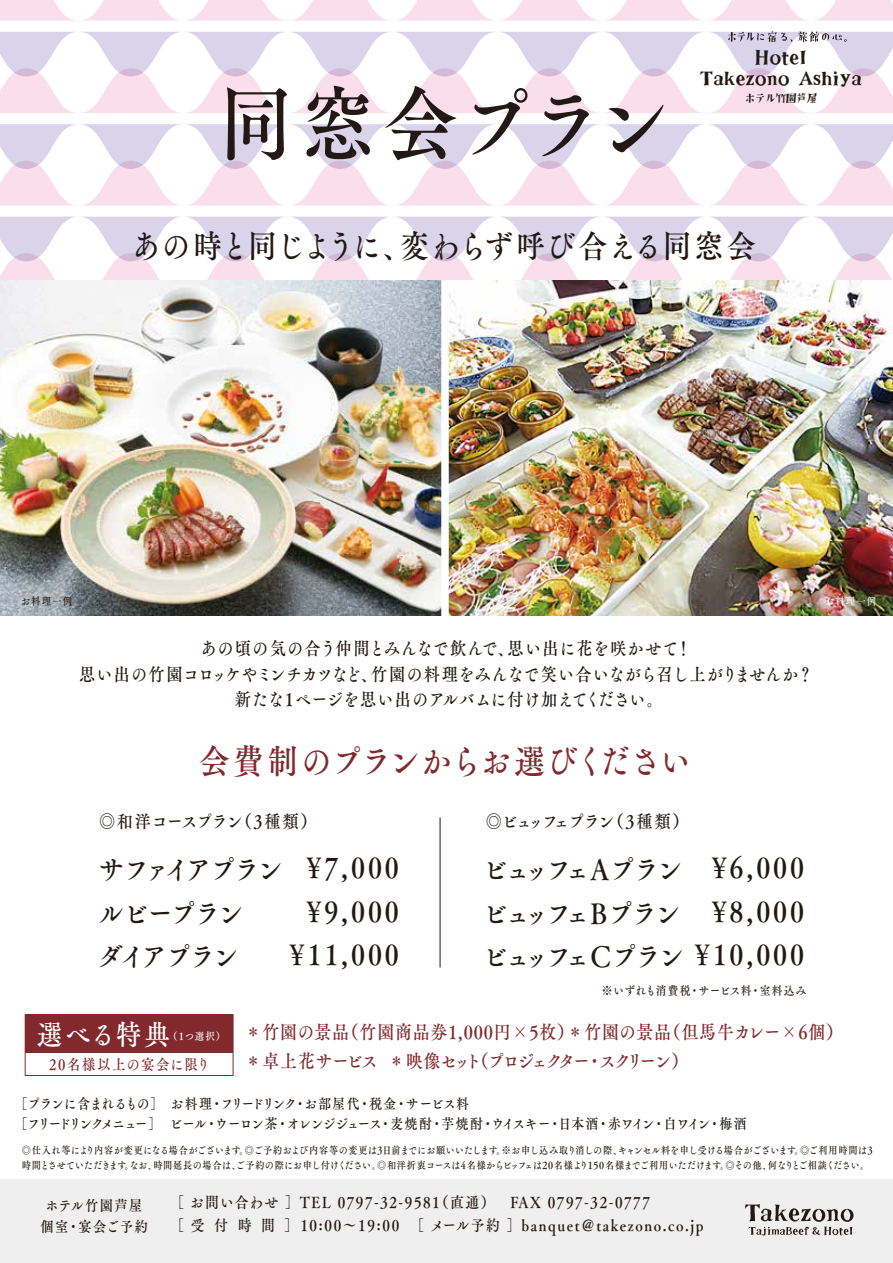
<style>
.page{position:relative;width:893px;height:1263px;background:#fff}
.page>*{position:absolute;margin:0;border:0;box-sizing:border-box;transform-origin:0 0}
.t1{font:82.5px "Tsuku A Old Min Pr 6 D";letter-spacing:.02em;color:#221815;scale:.9 1}
.t2{font:34.5px "Tsuku A Old Min Pr 6 D";letter-spacing:-.01em;color:#81292d;scale:.9 1}
.t3{font:32.25px "Tsuku A Old Min Pr 6 D";letter-spacing:.01em;color:#221815;scale:.9 1}
.t4{font:28.5px/43.5px "Tsuku A Old Min Pr 6 D";letter-spacing:.11em;color:#221815;text-align:center;scale:.9 1}
.t5{font:28.5px/43.5px "Tsuku A Old Min Pr 6 D";letter-spacing:-.11em;color:#221815;scale:.9 1}
.t6{font:28.5px/43.5px "Tsuku A Old Min Pr 6 D";letter-spacing:-.09em;color:#221815;scale:.9 1}
.t7{font:28.5px "Tsuku A Old Min Pr 6 D";letter-spacing:.045em;color:#fff;scale:.9 1}
.t8{font:18.75px/29.1px "Tsuku A Old Min Pr 6 D";letter-spacing:.02em;color:#81292d;scale:.9 1}
.t9{font:18px/25.5px "Tsuku A Old Min Pr 6 D";letter-spacing:.02em;color:#221815;text-align:center;scale:.9 1}
.t10{font:18px "Tsuku A Old Min Pr 6 D";letter-spacing:-.07em;color:#221815;scale:.9 1}
.t11{font:18px "Tsuku A Old Min Pr 6 D";letter-spacing:-.09em;color:#221815;scale:.9 1}
.t12{font:17.7px/20.5px "Sanchome Mincho";color:#221815;text-align:center}
.t13{font:15.45px/23.2px "Tsuku A Old Min Pr 6 D";letter-spacing:.11em;color:#221815;scale:.9 1}
.t14{font:15px "Tsuku A Old Min Pr 6 D";letter-spacing:.11em;color:#81292d;scale:.9 1}
.t15{font:14.7px/20.9px "Tsuku A Old Min Pr 6 D";letter-spacing:.11em;color:#221815;text-align:center;scale:.9 1}
.t16{font:14.25px/19.6px "Tsuku A Old Min Pr 6 D";letter-spacing:-.07em;color:#221815;scale:.9 1}
.t17{font:12px "Tsuku A Old Min Pr 6 D";letter-spacing:.04em;color:#221815;scale:.9 1}
.t18{font:10.5px "Tsuku A Old Min Pr 6 D";letter-spacing:.11em;color:#fff;scale:.9 1}
.t19{font:10.5px "Tsuku A Old Min Pr 6 D";letter-spacing:.11em;color:#221815;scale:.9 1}
.t20{font:10.35px "Sanchome Mincho";color:#221815}
.t21{font:10.2px/15px "Tsuku A Old Min Pr 6 D";color:#221815;scale:.9 1}
</style>
<div class="page">
<svg style="left:0;top:0;width:893px;height:21px"></svg>
<svg style="left:0;top:124px;width:893px;height:81px"></svg>
<svg style="left:0;top:217px;width:893px;height:64px"></svg>
<img style="left:0;top:281px;width:893px;height:335px">
<hr style="left:440px;top:817px;width:1px;height:150px;background:#221815">
<div style="left:441px;top:280px;width:8px;height:341px;background:#fff"></div>
<div style="left:25px;top:1014px;width:208px;height:39px;background:#81292d"></div>
<div style="left:25px;top:1014px;width:208px;height:62px;border:1px solid #81292d"></div>
<div style="left:0;top:1180px;width:893px;height:83px;background:#efefef"></div>
<svg style="left:0;top:31px;width:893px;height:82px"></svg>
<svg style="left:745px;top:1204px;width:108px;height:31px"></svg>
<h1 class="t1" style="left:218px;top:50px;width:503px">同窓会プラン</h1>
<h3 class="t12" style="left:700px;top:49px;width:164px">Hotel<br>Takezono Ashiya</h3>
<p class="t20" style="left:745px;top:93px;width:74px">ホテル竹園芦屋</p>
<h3 class="t3" style="left:131px;top:218px;width:695px">あの時と同じように、変わらず呼び合える同窓会</h3>
<p class="t19" style="left:21px;top:592px;width:59px">お料理一例</p>
<p class="t18" style="left:825px;top:592px;width:59px">お料理一例</p>
<h3 class="t9" style="left:79px;top:635px;width:817px">あの頃の気の合う仲間とみんなで飲んで、思い出に花を咲かせて！<br>思い出の竹園コロッケやミンチカツなど、竹園の料理をみんなで笑い合いながら召し上がりませんか？新たな1ページを思い出のアルバムに付け加えてください。</h3>
<h2 class="t2" style="left:199px;top:730px;width:548px">会費制のプランからお選びください</h2>
<h3 class="t10" style="left:99px;top:805px;width:243px">◎和洋コースプラン（3種類）</h3>
<h3 class="t6" style="left:98px;top:847px;width:207px">サファイアプランルビープラン<br>ダイアプラン</h3>
<h3 class="t4" style="left:290px;top:845px;width:123px">¥7,000 ¥9,000 ¥11,000</h3>
<h3 class="t4" style="left:695px;top:845px;width:123px">¥6,000 ¥8,000 ¥10,000</h3>
<h3 class="t11" style="left:486px;top:805px;width:227px">◎ビュッフェプラン（3種類）</h3>
<h3 class="t5" style="left:483px;top:847px;width:225px">ビュッフェAプランビュッフェBプランビュッフェCプラン</h3>
<p class="t17" style="left:602px;top:980px;width:229px">※いずれも消費税・サービス料・室料込み</p>
<h3 class="t7" style="left:37px;top:1009px;width:149px">選べる特典</h3>
<p class="t18" style="left:168px;top:1026px;width:65px">（1つ選択）</p>
<h3 class="t14" style="left:49px;top:1051px;width:180px">20名様以上の宴会に限り</h3>
<h3 class="t8" style="left:245px;top:1016px;width:677px">＊竹園の景品（竹園商品券1,000円×5枚）＊竹園の景品（但馬牛カレー×6個）　＊卓上花サービス ＊映像セット（プロジェクター・スクリーン）</h3>
<h3 class="t16" style="left:14px;top:1093px;width:815px">［プランに含まれるもの］　お料理・フリードリンク・お部屋代・税金・サービス料<br>［フリードリンクメニュー］　ビール・ウーロン茶・オレンジジュース・麦焼酎・芋焼酎・ウイスキー・日本酒・赤ワイン・白ワイン・梅酒</h3>
<p class="t21" style="left:22px;top:1142px;width:947px">◎仕入れ等により内容が変更になる場合がございます。◎ご予約および内容等の変更は3日前までにお願いいたします。※お申し込み取り消しの際、キャンセル料を申し受ける場合がございます。◎ご利用時間は3時間とさせていただきます。なお、時間延長の場合は、ご予約の際にお申し付けください。◎和洋折衷コースは4名様からビッフェは20名様より150名様までご利用いただけます。◎その他、何なりとご相談ください。</p>
<h3 class="t15" style="left:40px;top:1194px;width:121px">ホテル竹園芦屋個室・宴会ご予約</h3>
<h3 class="t13" style="left:170px;top:1190px;width:594px">［ お問い合わせ ］ TEL 0797-32-9581（直通）　FAX 0797-32-0777<br>［ 受 付 時 間 ］10:00～19:00　［ メール予約 ］ banquet＠takezono.co.jp</h3>
</div>
